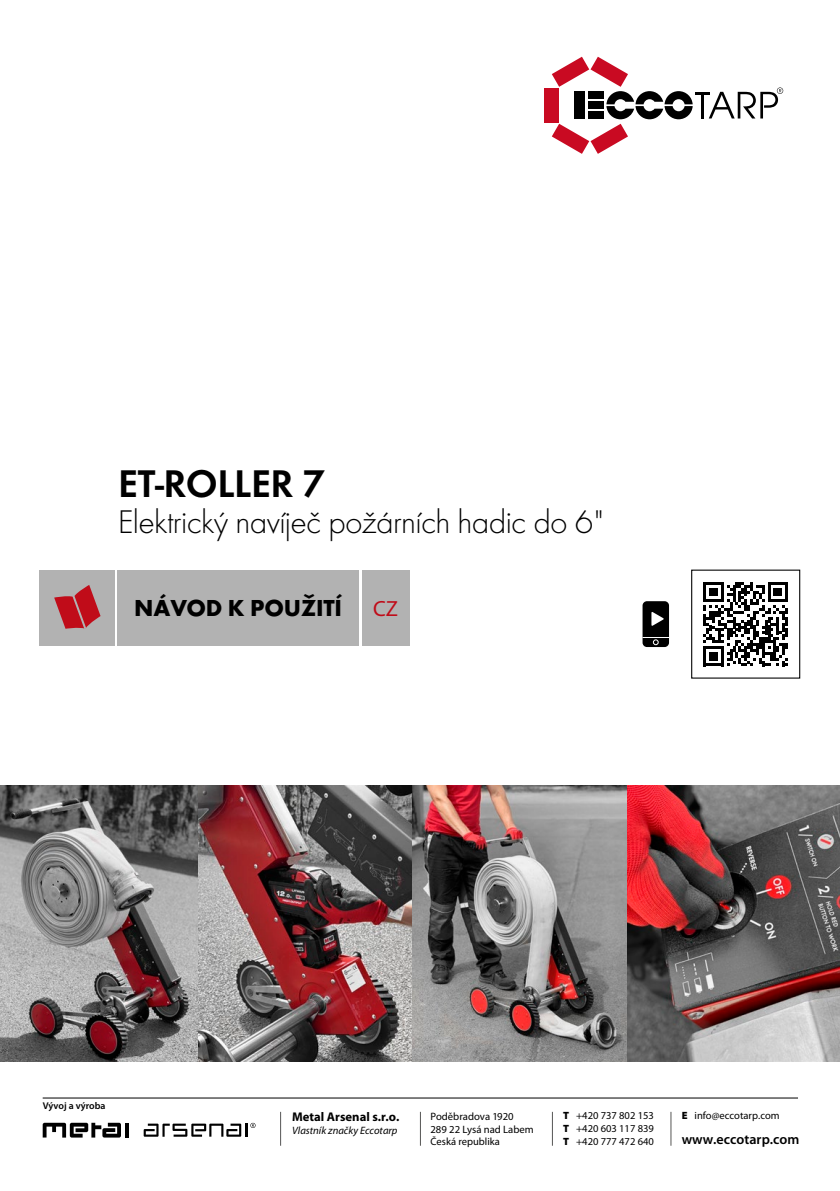
<style>
.page{position:relative;width:840px;height:1191px;background:#fff}
.page>*{position:absolute;margin:0;border:0;box-sizing:border-box;transform-origin:0 0}
._20_H1{font:600 40px "Futura TOT";letter-spacing:-.005em;color:#000}
._20_H1-2{font:34px "Futura TOT Ligh";letter-spacing:-.02em;color:#000}
.titulek_1_white_A5{font:700 24px "Futura TOT";letter-spacing:-.005em;color:#000}
.Lokalizace{font:22px "Myriad Pro";color:#c00c19}
.t1{font:600 14px "Myriad Pro";color:#000}
.t2{font:700 12.6px "Myriad Pro";color:#000}
.t3{font:10.6px/12.6px "Myriad Pro";color:#000}
.t4{font:italic 10.6px "Myriad Pro";color:#000}
.t5{font:600 9.8px "Myriad Pro";color:#000}
.s1{font-weight:900}
</style>
<div class="page">
<img style="left:0;top:785px;width:839px;height:276px">
<div style="left:118px;top:569px;width:241px;height:76px;background:#b2b2b2"></div>
<div style="left:40px;top:569px;width:75px;height:76px;background:#b2b2b2"></div>
<div style="left:361px;top:569px;width:48px;height:76px;background:#b2b2b2"></div>
<svg style="left:54px;top:585px;width:46px;height:44px"></svg>
<hr style="left:280px;top:1111px;width:1px;height:34px;background:#565655">
<hr style="left:670px;top:1111px;width:1px;height:34px;background:#565655">
<hr style="left:420px;top:1111px;width:1px;height:34px;background:#565655">
<hr style="left:43px;top:1097px;width:754px;height:1px;background:#000">
<hr style="left:551px;top:1111px;width:1px;height:34px;background:#565655">
<hr style="left:125px;top:1122px;width:4px;height:15px;background:#000">
<svg style="left:43px;top:1122px;width:78px;height:15px"></svg>
<svg style="left:144px;top:1122px;width:111px;height:14px"></svg>
<div style="left:543px;top:88px;width:15px;height:35px;background:#c90a22"></div>
<svg style="left:551px;top:57px;width:231px;height:97px"></svg>
<svg style="left:703px;top:582px;width:84px;height:84px"></svg>
<div style="left:642px;top:601px;width:26px;height:46px;background:#000;border-radius:4px"></div>
<svg style="left:651px;top:612px;width:12px;height:14px"></svg>
<svg style="left:642px;top:637px;width:26px;height:8px"></svg>
<p class="_20_H1" style="left:118px;top:459px;width:208px">ET-ROLLER 7</p>
<p class="_20_H1-2" style="left:118px;top:502px;width:488px">Elektrický navíječ požárních hadic do 6"</p>
<p class="titulek_1_white_A5" style="left:134px;top:593px;width:209px">NÁVOD K POUŽITÍ</p>
<p class="Lokalizace" style="left:373px;top:596px;width:26px">CZ</p>
<p class="t5" style="left:43px;top:1100px;width:64px">Vývoj a výroba</p>
<p class="t2" style="left:292px;top:1109px;width:109px">Metal Arsenal s.r.o.</p>
<p class="t4" style="left:292px;top:1124px;width:107px">Vlastník značky Eccotarp</p>
<p class="t3" style="left:430px;top:1110px;width:105px">Poděbradova 1920<br>289 22 Lysá nad Labem<br>Česká republika</p>
<p class="t3" style="left:563px;top:1109px;width:92px;text-align:justify"><span class="s1">T</span> +420 737 802 153<br><span class="s1">T</span> +420 603 117 839<br><span class="s1">T</span> +420 777 472 640</p>
<p class="t3" style="left:681px;top:1109px;width:99px"><span class="s1">E</span> info@eccotarp.com</p>
<p class="t1" style="left:681px;top:1131px;width:119px">www.eccotarp.com</p>
</div>
